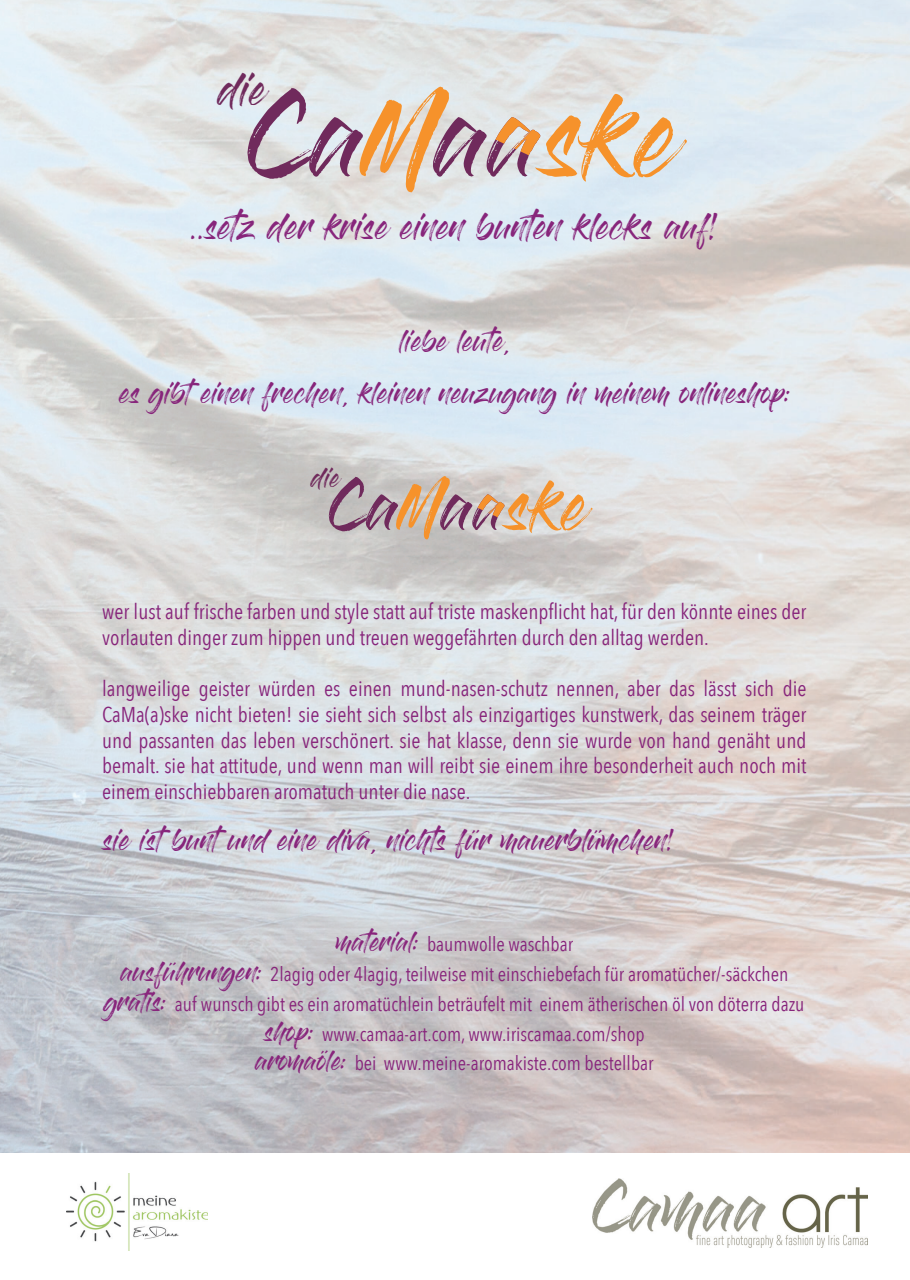
<style>
.page{position:relative;width:910px;height:1280px;background:#fff}
.page>*{position:absolute;margin:0;border:0;box-sizing:border-box;transform-origin:0 0}
.t1{font:85.8px "Gloss And Bloom";color:#702a5c}
.t2{font:51.45px "Gloss And Bloom";color:#702a5c}
.t3{font:33px "Gloss And Bloom";color:#702a5c}
.t4{font:26.4px "Gloss And Bloom";color:#87257b}
.t5{font:21.45px/25.8px "Avenir Next Condensed";color:#87257b}
.t6{font:21.45px "Gloss And Bloom";color:#87257b}
.t7{font:19.8px/29.7px "Avenir Next Condensed";color:#88257c;text-align:center}
.t8{font:19.8px "Gloss And Bloom";color:#702a5c}
.s1{color:#9b55a2}
.s2{color:#f6922b}
.s3{font-family:"Gloss And Bloom"}
</style>
<div class="page">
<img style="left:66px;top:1173px;width:142px;height:77px">
<img style="left:593px;top:1179px;width:274px;height:68px">
<h3 class="t3" style="left:217px;top:74px;width:50px">die</h3>
<h1 class="t1" style="left:247px;top:97px;width:430px">Ca<span class="s1">Ma</span>a<span class="s2">ske</span></h1>
<p class="t4" style="left:190px;top:214px;width:531px">..setz der krise einen bunten klecks auf!</p>
<p class="t6" style="left:399px;top:331px;width:112px">liebe leute,</p>
<p class="t6" style="left:119px;top:383px;width:673px">es gibteinen frechen, kleinen neuzugang in meinem onlineshop:</p>
<p class="t8" style="left:311px;top:469px;width:30px">die</p>
<h2 class="t2" style="left:329px;top:482px;width:259px">Ca<span class="s1">Ma</span>a<span class="s2">ske</span></h2>
<p class="t5" style="left:102px;top:597px;width:706px">wer lust auf frische farben und style statt auf triste maskenpflicht hat, für den könnte eines der vorlauten dinger zum hippen und treuen weggefährten durch den alltag werden.</p>
<p class="t5" style="left:102px;top:675px;width:706px;text-align:justify">langweilige geister würden es einen mund-nasen-schutz nennen, aber das lässt sich die CaMa(a)ske nicht bieten! sie sieht sich selbst als einzigartiges kunstwerk, das seinem träger und passanten das leben verschönert. sie hat klasse, denn sie wurde von hand genäht und bemalt. sie hat attitude, und wenn man will reibt sie einem ihre besonderheit auch noch mit einem einschiebbaren aromatuch unter die nase.</p>
<p class="t6" style="left:102px;top:830px;width:574px">sie istbuntund eine diva, nichts für mauerblümchen!</p>
<p class="t7" style="left:104px;top:929px;width:702px"><span class="s3">material:</span> baumwolle waschbar<br><span class="s3">ausführungen:</span> 2lagig oder 4lagig, teilweise mit einschiebefach für aromatücher/-säckchen <span class="s3">gratis:</span> auf wunsch gibt es ein aromatüchlein beträufelt mit einem ätherischen öl von döterra dazu <span class="s3">shop:</span> www.camaa-art.com, www.iriscamaa.com/shop<br><span class="s3">aromaöle:</span> bei www.meine-aromakiste.com bestellbar</p>
</div>
